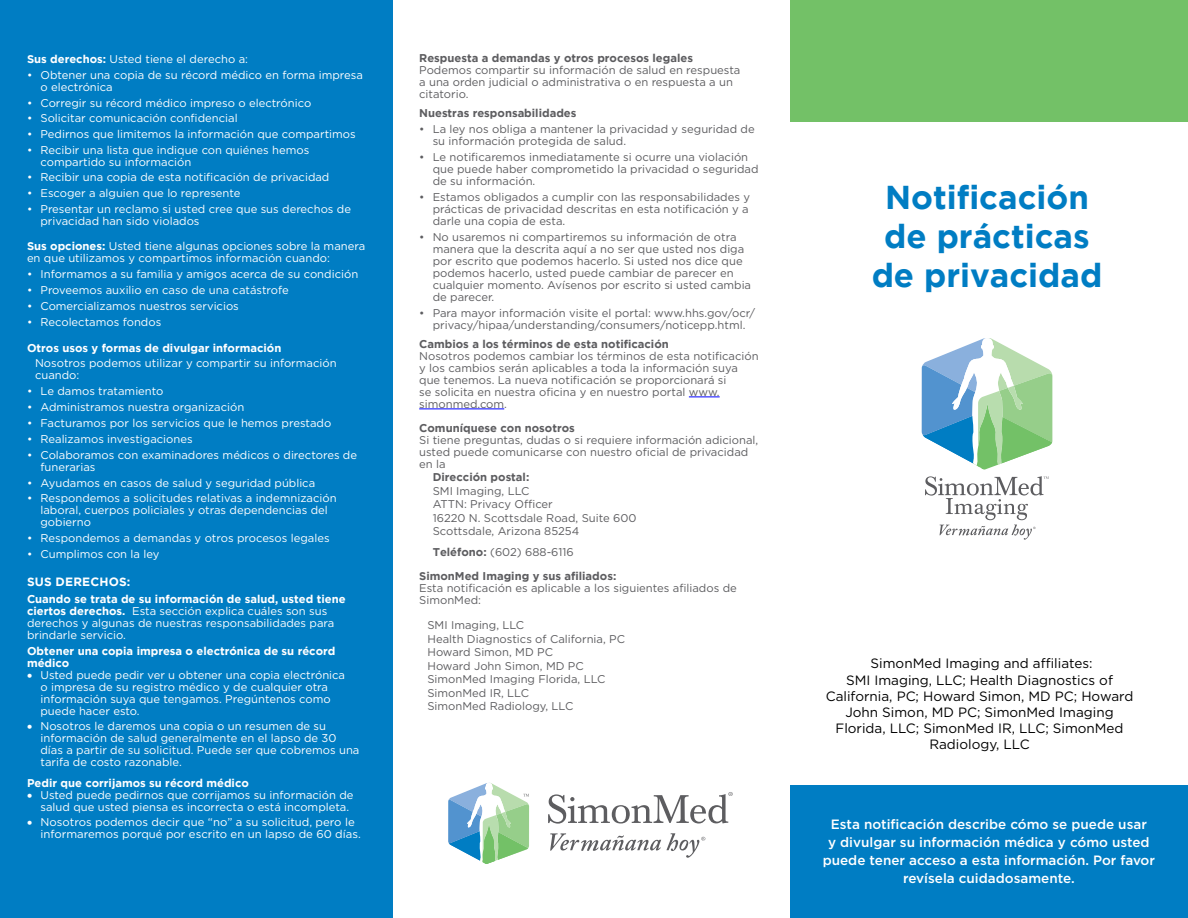
<style>
.page{position:relative;width:1188px;height:918px;background:#fff}
.page>*{position:absolute;margin:0;border:0;box-sizing:border-box;transform-origin:0 0}
.t1{font:700 33px/39px "Gotham";color:#007dc3;text-align:center}
.t2{font:13.5px/16.2px "Gotham";color:#000;text-align:center}
.t3{font:500 13.5px/18px "Gotham";color:#fff;text-align:center}
.t4{font:700 12px "Gotham";letter-spacing:.015em;color:#fff}
.t5{font:11.25px/12px "Gotham";color:#fff}
.t6{font:11.25px/12px "Gotham";color:#5d5d60}
.t7{font:700 11.25px/24px "Gotham";color:#5d5d60}
.t8{font:700 11.25px/12px "Gotham";color:#fff}
.s1{font-weight:700}
.s2{font-weight:400}
</style>
<div class="page">
<div style="left:0;top:1px;width:392px;height:917px;background:#007dc3"></div>
<div style="left:791px;top:0;width:397px;height:121px;background:#73c167"></div>
<div style="left:791px;top:785px;width:397px;height:133px;background:#007dc3"></div>
<svg style="left:925px;top:476px;width:124px;height:64px"></svg>
<svg style="left:922px;top:338px;width:130px;height:132px"></svg>
<hr style="left:689px;top:397px;width:31px;height:1px;background:#00f">
<hr style="left:419px;top:409px;width:85px;height:1px;background:#00f">
<svg style="left:550px;top:833px;width:155px;height:25px"></svg>
<svg style="left:448px;top:783px;width:81px;height:81px"></svg>
<svg style="left:548px;top:792px;width:185px;height:32px"></svg>
<p class="t5" style="left:27px;top:53px;width:223px"><span class="s1">Sus derechos:</span> Usted tiene el derecho a:</p>
<p class="t5" style="left:40px;top:69px;width:324px;text-indent:-14px">• Obtener una copia de su récord médico en forma impresa o electrónica</p>
<p class="t5" style="left:27px;top:96px;width:286px">• Corregir su récord médico impreso o electrónico</p>
<p class="t5" style="left:27px;top:112px;width:212px">• Solicitar comunicación confidencial</p>
<p class="t5" style="left:27px;top:128px;width:330px">• Pedirnos que limitemos la información que compartimos</p>
<p class="t5" style="left:40px;top:144px;width:270px;text-indent:-14px">• Recibir una lista que indique con quiénes hemos compartido su información</p>
<p class="t5" style="left:27px;top:171px;width:304px">• Recibir una copia de esta notificación de privacidad</p>
<p class="t5" style="left:27px;top:187px;width:215px">• Escoger a alguien que lo represente</p>
<p class="t5" style="left:40px;top:203px;width:312px;text-indent:-14px">• Presentar un reclamo si usted cree que sus derechos de privacidad han sido violados</p>
<p class="t5" style="left:27px;top:240px;width:340px"><span class="s1">Sus opciones:</span> Usted tiene algunas opciones sobre la manera en que utilizamos y compartimos información cuando:</p>
<p class="t5" style="left:27px;top:268px;width:333px">• Informamos a su familia y amigos acerca de su condición</p>
<p class="t5" style="left:27px;top:284px;width:263px">• Proveemos auxilio en caso de una catástrofe</p>
<p class="t5" style="left:27px;top:300px;width:213px">• Comercializamos nuestros servicios</p>
<p class="t5" style="left:27px;top:316px;width:136px">• Recolectamos fondos</p>
<p class="t8" style="left:27px;top:341px;width:256px">Otros usos y formas de divulgar información</p>
<p class="t5" style="left:35px;top:357px;width:303px">Nosotros podemos utilizar y compartir su información cuando:</p>
<p class="t5" style="left:27px;top:385px;width:138px">• Le damos tratamiento</p>
<p class="t5" style="left:27px;top:401px;width:219px">• Administramos nuestra organización</p>
<p class="t5" style="left:27px;top:417px;width:306px">• Facturamos por los servicios que le hemos prestado</p>
<p class="t5" style="left:27px;top:432px;width:167px">• Realizamos investigaciones</p>
<p class="t5" style="left:40px;top:448px;width:318px;text-indent:-14px">• Colaboramos con examinadores médicos o directores de funerarias</p>
<p class="t5" style="left:27px;top:476px;width:290px">• Ayudamos en casos de salud y seguridad pública</p>
<p class="t5" style="left:40px;top:492px;width:298px;text-indent:-14px">• Respondemos a solicitudes relativas a indemnización laboral, cuerpos policiales y otras dependencias del gobierno</p>
<p class="t5" style="left:27px;top:532px;width:304px">• Respondemos a demandas y otros procesos legales</p>
<p class="t5" style="left:27px;top:548px;width:134px">• Cumplimos con la ley</p>
<p class="t4" style="left:27px;top:575px;width:105px">SUS DERECHOS:</p>
<p class="t5" style="left:27px;top:592px;width:320px"><span class="s1">Cuando se trata de su información de salud, usted tiene ciertos derechos.</span> Esta sección explica cuáles son sus derechos y algunas de nuestras responsabilidades para brindarle servicio.</p>
<p class="t8" style="left:27px;top:645px;width:310px">Obtener una copia impresa o electrónica de su récord médico</p>
<p class="t5" style="left:40px;top:669px;width:306px;text-indent:-14px">• Usted puede pedir ver u obtener una copia electrónica o impresa de su registro médico y de cualquier otra información suya que tengamos. Pregúntenos como puede hacer esto.</p>
<p class="t5" style="left:40px;top:719px;width:320px;text-indent:-14px">• Nosotros le daremos una copia o un resumen de su información de salud generalmente en el lapso de 30 días a partir de su solicitud. Puede ser que cobremos una tarifa de costo razonable.</p>
<p class="t8" style="left:27px;top:777px;width:223px">Pedir que corrijamos su récord médico</p>
<p class="t5" style="left:40px;top:789px;width:315px;text-indent:-14px">• Usted puede pedirnos que corrijamos su información de salud que usted piensa es incorrecta o está incompleta.</p>
<p class="t5" style="left:40px;top:815px;width:322px;text-indent:-14px">• Nosotros podemos decir que “no” a su solicitud, pero le informaremos porqué por escrito en un lapso de 60 días.</p>
<p class="t7" style="left:419px;top:46px;width:275px">Respuesta a demandas y otros procesos legales</p>
<p class="t6" style="left:419px;top:64px;width:323px">Podemos compartir su información de salud en respuesta a una orden judicial o administrativa o en respuesta a un citatorio.</p>
<p class="t7" style="left:419px;top:101px;width:159px">Nuestras responsabilidades</p>
<p class="t6" style="left:433px;top:123px;width:324px;text-indent:-14px">• La ley nos obliga a mantener la privacidad y seguridad de su información protegida de salud.</p>
<p class="t6" style="left:433px;top:151px;width:327px;text-indent:-14px">• Le notificaremos inmediatamente si ocurre una violación que puede haber comprometido la privacidad o seguridad de su información.</p>
<p class="t6" style="left:433px;top:191px;width:319px;text-align:justify;text-indent:-14px">• Estamos obligados a cumplir con las responsabilidades y prácticas de privacidad descritas en esta notificación y a darle una copia de esta.</p>
<p class="t6" style="left:433px;top:231px;width:320px;text-indent:-14px">• No usaremos ni compartiremos su información de otra manera que la descrita aquí a no ser que usted nos diga por escrito que podemos hacerlo. Si usted nos dice que podemos hacerlo, usted puede cambiar de parecer en cualquier momento. Avísenos por escrito si usted cambia de parecer.</p>
<p class="t6" style="left:419px;top:307px;width:338px;text-align:center">• Para mayor información visite el portal: www.hhs.gov/ocr/ privacy/hipaa/understanding/consumers/noticepp.html.</p>
<p class="t7" style="left:419px;top:332px;width:251px">Cambios a los términos de esta notificación</p>
<p class="t6" style="left:419px;top:350px;width:341px">Nosotros podemos cambiar los términos de esta notificación y los cambios serán aplicables a toda la información suya que tenemos. La nueva notificación se proporcionará si<br>se solicita en nuestra oficina y en nuestro portal www. simonmed.com.</p>
<p class="t7" style="left:419px;top:416px;width:157px">Comuníquese con nosotros</p>
<p class="t6" style="left:419px;top:434px;width:341px">Si tiene preguntas, dudas o si requiere información adicional, usted puede comunicarse con nuestro oficial de privacidad en la</p>
<p class="t7" style="left:433px;top:465px;width:98px">Dirección postal:</p>
<p class="t6" style="left:433px;top:484px;width:205px;line-height:13.5px">SMI Imaging, LLC<br>ATTN: Privacy Officer<br>16220 N. Scottsdale Road, Suite 600<br>Scottsdale, Arizona 85254</p>
<p class="t7" style="left:419px;top:539px;width:199px;text-indent:14px">Teléfono: <span class="s2">(602) 688-6116<br></span>SimonMed Imaging y sus afiliados:</p>
<p class="t6" style="left:419px;top:581px;width:319px">Esta notificación es aplicable a los siguientes afiliados de<br>SimonMed:</p>
<p class="t6" style="left:427px;top:618px;width:199px;line-height:13.5px">SMI Imaging, LLC<br>Health Diagnostics of California, PC<br>Howard Simon, MD PC<br>Howard John Simon, MD PC<br>SimonMed Imaging Florida, LLC<br>SimonMed IR, LLC<br>SimonMed Radiology, LLC</p>
<h1 class="t1" style="left:872px;top:177px;width:232px">Notificación de prácticas de privacidad</h1>
<p class="t2" style="left:826px;top:655px;width:309px">SimonMed Imaging and affiliates:<br>SMI Imaging, LLC; Health Diagnostics of California, PC; Howard Simon, MD PC; Howard John Simon, MD PC; SimonMed Imaging Florida, LLC; SimonMed IR, LLC; SimonMed Radiology, LLC</p>
<p class="t3" style="left:823px;top:815px;width:334px">Esta notificación describe cómo se puede usar<br>y divulgar su información médica y cómo usted puede tener acceso a esta información. Por favor revísela cuidadosamente.</p>
</div>
